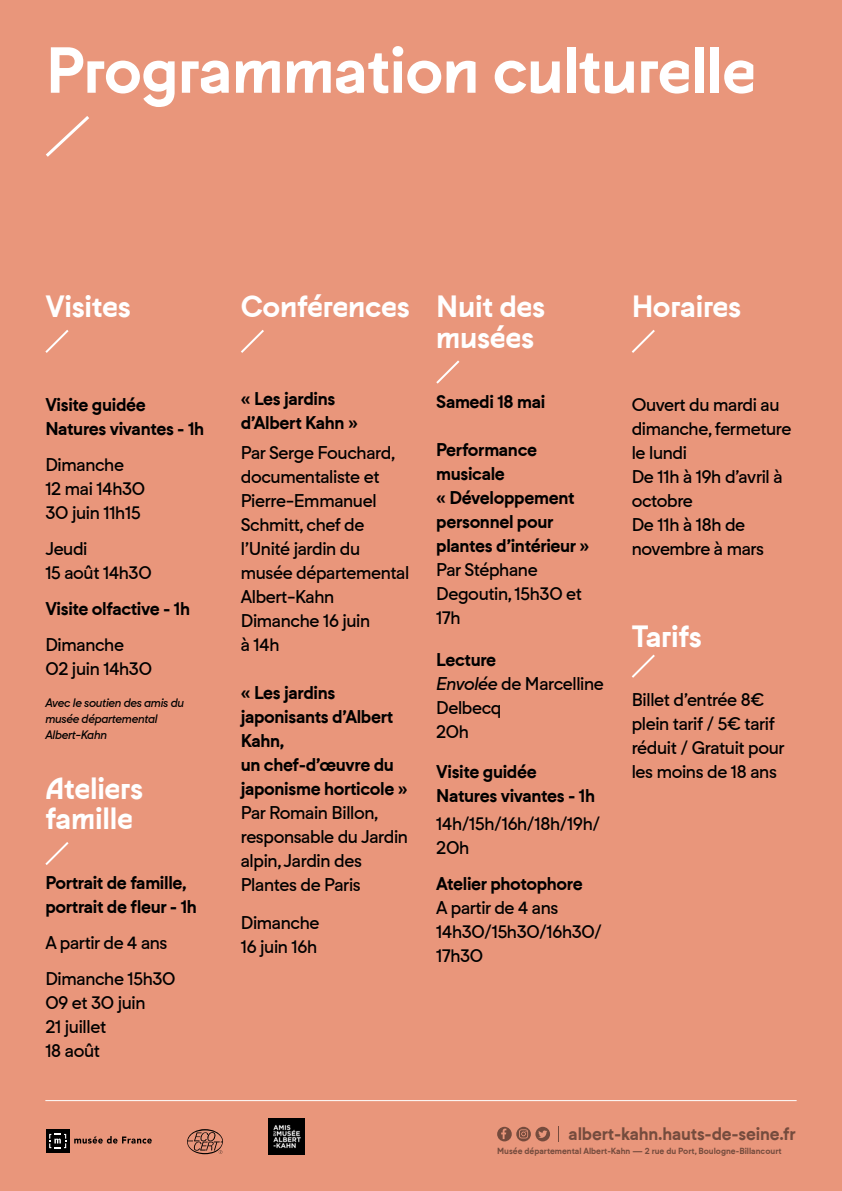
<style>
.page{position:relative;width:842px;height:1191px;background:#e9967b}
.page>*{position:absolute;margin:0;border:0;box-sizing:border-box;transform-origin:0 0}
.t1{font:700 64px "G Gkahn";letter-spacing:-.01em;color:#fff}
.t2{font:700 30px/30px "G Gkahn";letter-spacing:-.01em;color:#fff}
.t3{font:18.2px "G Gkahn";color:#000}
.t4{font:18px/24px "G Gkahn";letter-spacing:-.02em;color:#000}
.t5{font:700 18px/24px "G Gkahn";letter-spacing:-.02em;color:#000}
.t6{font:700 17.6px "G Gkahn";letter-spacing:-.01em;color:#3c3c3b}
.t7{font:italic 12px/16px "G Gkahn";letter-spacing:-.02em;color:#000}
.t8{font:700 8.6px "G Gkahn";color:#3c3c3b}
.s1{font-weight:700}
.s2{font-style:italic}
</style>
<div class="page">
<svg style="left:74px;top:1136px;width:78px;height:7px"></svg>
<div style="left:46px;top:1129px;width:24px;height:24px;background:#000"></div>
<svg style="left:49px;top:1133px;width:17px;height:15px"></svg>
<svg style="left:187px;top:1129px;width:36px;height:25px"></svg>
<svg style="left:497px;top:1126px;width:53px;height:15px"></svg>
<svg style="left:558px;top:1126px;width:1px;height:15px"></svg>
<hr style="left:45px;top:1100px;width:752px;height:1px;background:#fff">
<svg style="left:45px;top:330px;width:24px;height:23px"></svg>
<svg style="left:45px;top:842px;width:24px;height:23px"></svg>
<svg style="left:241px;top:330px;width:23px;height:23px"></svg>
<svg style="left:436px;top:360px;width:24px;height:24px"></svg>
<svg style="left:632px;top:330px;width:23px;height:23px"></svg>
<svg style="left:632px;top:654px;width:23px;height:24px"></svg>
<svg style="left:46px;top:116px;width:43px;height:41px"></svg>
<img style="left:268px;top:1118px;width:36px;height:36px">
<h1 class="t1" style="left:46px;top:29px;width:712px">Programmation culturelle</h1>
<h2 class="t2" style="left:45px;top:291px;width:87px">Visites</h2>
<p class="t5" style="left:45px;top:392px;width:160px">Visite guidée<br>Natures vivantes - 1h</p>
<p class="t4" style="left:45px;top:452px;width:101px">Dimanche<br>12 mai 14h30<br>30 juin 11h15</p>
<p class="t4" style="left:45px;top:536px;width:108px">Jeudi<br>15 août 14h30</p>
<p class="t5" style="left:45px;top:596px;width:146px">Visite olfactive - 1h</p>
<p class="t4" style="left:45px;top:632px;width:108px">Dimanche<br>02 juin 14h30</p>
<p class="t7" style="left:45px;top:694px;width:140px">Avec le soutien des amis du musée départemental<br>Albert-Kahn</p>
<h2 class="t2" style="left:45px;top:773px;width:100px">Ateliers famille</h2>
<p class="t5" style="left:45px;top:870px;width:153px">Portrait de famille, portrait de fleur - 1h</p>
<p class="t4" style="left:45px;top:924px;width:132px;line-height:36px">A partir de 4 ans<br>Dimanche 15h30</p>
<p class="t4" style="left:45px;top:990px;width:102px">09 et 30 juin<br>21 juillet<br>18 août</p>
<h2 class="t2" style="left:241px;top:291px;width:171px">Conférences</h2>
<p class="t5" style="left:241px;top:386px;width:119px">« Les jardins d’Albert Kahn »</p>
<p class="t4" style="left:241px;top:440px;width:170px">Par Serge Fouchard, documentaliste et<br>Pierre-Emmanuel<br>Schmitt, chef de l’Unité jardin du musée départemental<br>Albert-Kahn<br>Dimanche 16 juin<br>à 14h</p>
<p class="t5" style="left:241px;top:680px;width:168px">« Les jardins japonisants d’Albert<br>Kahn,<br>un chef-d’œuvre du japonisme horticole »</p>
<p class="t4" style="left:241px;top:800px;width:169px">Par Romain Billon, responsable du Jardin alpin, Jardin des<br>Plantes de Paris</p>
<p class="t4" style="left:241px;top:910px;width:80px">Dimanche<br>16 juin 16h</p>
<h2 class="t2" style="left:436px;top:290px;width:111px;line-height:30.6px">Nuit des musées</h2>
<p class="t5" style="left:436px;top:389px;width:110px">Samedi 18 mai</p>
<p class="t5" style="left:436px;top:437px;width:154px">Performance musicale<br>« Développement personnel pour plantes d’intérieur »</p>
<p class="t4" style="left:436px;top:557px;width:147px">Par Stéphane<br>Degoutin, 15h30 et<br>17h</p>
<p class="t4" style="left:436px;top:647px;width:169px"><span class="s1">Lecture<br></span><span class="s2">Envolée</span> de Marcelline<br>Delbecq<br>20h</p>
<p class="t5" style="left:436px;top:759px;width:160px">Visite guidée<br>Natures vivantes - 1h</p>
<p class="t4" style="left:436px;top:811px;width:166px">14h/15h/16h/18h/19h/</p>
<p class="t3" style="left:436px;top:835px;width:35px">20h</p>
<p class="t5" style="left:436px;top:871px;width:148px">Atelier photophore</p>
<p class="t4" style="left:436px;top:895px;width:167px">A partir de 4 ans<br>14h30/15h30/16h30/<br>17h30</p>
<h2 class="t2" style="left:632px;top:291px;width:111px">Horaires</h2>
<p class="t4" style="left:632px;top:392px;width:161px">Ouvert du mardi au dimanche, fermeture le lundi<br>De 11h à 19h d’avril à octobre<br>De 11h à 18h de novembre à mars</p>
<h2 class="t2" style="left:632px;top:621px;width:72px">Tarifs</h2>
<p class="t4" style="left:632px;top:687px;width:154px">Billet d’entrée 8€ plein tarif / 5€ tarif réduit / Gratuit pour les moins de 18 ans</p>
<p class="t6" style="left:569px;top:1122px;width:229px">albert-kahn.hauts-de-seine.fr</p>
<p class="t8" style="left:497px;top:1145px;width:286px">Musée départemental Albert-Kahn — 2 rue du Port, Boulogne-Billancourt</p>
</div>
